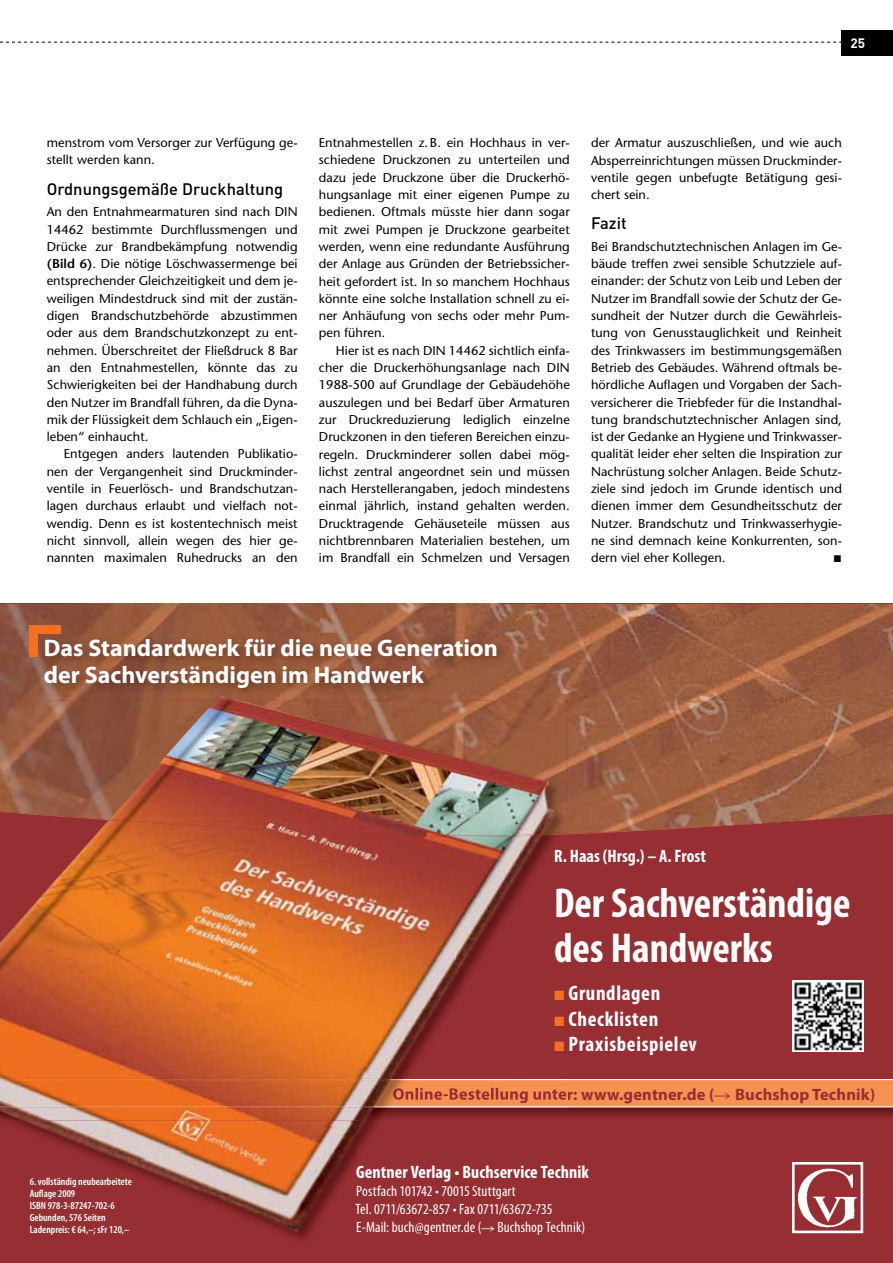
<style>
.page{position:relative;width:893px;height:1263px;background:#fff}
.page>*{position:absolute;margin:0;border:0;box-sizing:border-box;transform-origin:0 0}
.t1{font:700 condensed 42px/45px "Myriad Pro";color:#fff}
.t2{font:700 24px/27px "Myriad Pro";color:#fff}
.t3{font:700 condensed 21px/25.5px "Myriad Pro";letter-spacing:.03em;color:#fff}
.t4{font:700 condensed 18px "Myriad Pro";letter-spacing:.005em;color:#fff}
.t5{font:700 16.5px "Myriad Pro";letter-spacing:.01em;color:#962e34}
.t6{font:500 16.5px "DIN Pro";color:#000}
.t7{font:15.75px "European Pi Std 3";color:#000}
.t8{font:condensed 15px/18px "Myriad Pro";letter-spacing:.005em;color:#fff}
.t9{font:700 13.5px "DIN Pro";color:#fff}
.t10{font:500 12.75px/17.2px "Stone Sans Std";letter-spacing:.005em;color:#000;text-align:justify}
.t11{font:600 condensed 10.5px/12px "Myriad Pro";color:#fff}
.s1{font-weight:600}
.s2{color:#f36f21}
</style>
<div class="page">
<div style="left:842px;top:30px;width:51px;height:25px;background:#000"></div>
<svg style="left:0;top:42px;width:842px;height:1px"></svg>
<img style="left:0;top:694px;width:893px;height:569px">
<img style="left:567px;top:833px;width:284px;height:1px">
<img style="left:548px;top:604px;width:345px;height:229px">
<img style="left:0;top:604px;width:89px;height:90px">
<img style="left:498px;top:604px;width:51px;height:90px">
<img style="left:89px;top:604px;width:409px;height:29px">
<img style="left:567px;top:1078px;width:326px;height:42px">
<div style="left:0;top:1079px;width:893px;height:28px;background:#f79151"></div>
<hr style="left:0;top:1079px;width:893px;height:1px;background:#fff">
<hr style="left:0;top:1106px;width:893px;height:1px;background:#fff">
<div style="left:0;top:835px;width:20px;height:83px;background:#962f34"></div>
<img style="left:95px;top:835px;width:230px;height:3px">
<div style="left:515px;top:835px;width:52px;height:407px;background:#962f34"></div>
<div style="left:462px;top:975px;width:53px;height:267px;background:#962f34"></div>
<img style="left:0;top:918px;width:21px;height:8px">
<img style="left:409px;top:975px;width:53px;height:267px">
<img style="left:356px;top:1071px;width:53px;height:171px">
<img style="left:0;top:1120px;width:93px;height:122px">
<img style="left:92px;top:1149px;width:106px;height:93px">
<img style="left:303px;top:1197px;width:54px;height:45px">
<img style="left:198px;top:1198px;width:106px;height:44px">
<img style="left:0;top:811px;width:567px;height:24px">
<img style="left:242px;top:701px;width:267px;height:26px">
<img style="left:392px;top:1079px;width:175px;height:28px">
<img style="left:20px;top:835px;width:75px;height:85px">
<img style="left:0;top:926px;width:51px;height:206px">
<img style="left:325px;top:833px;width:218px;height:142px">
<img style="left:350px;top:956px;width:109px;height:115px">
<img style="left:455px;top:954px;width:15px;height:18px">
<img style="left:366px;top:1064px;width:35px;height:14px">
<img style="left:127px;top:1120px;width:239px;height:77px">
<img style="left:212px;top:1196px;width:87px;height:36px">
<img style="left:118px;top:701px;width:97px;height:108px">
<img style="left:0;top:1078px;width:392px;height:42px">
<img style="left:0;top:1079px;width:392px;height:28px">
<img style="left:39px;top:633px;width:470px;height:68px">
<img style="left:215px;top:695px;width:27px;height:6px">
<div style="left:30px;top:625px;width:31px;height:8px;background:#f36f21"></div>
<div style="left:30px;top:625px;width:8px;height:31px;background:#f36f21"></div>
<img style="left:796px;top:1166px;width:63px;height:63px">
<div style="left:792px;top:1162px;width:71px;height:71px;border:3px solid #fff"></div>
<img style="left:792px;top:980px;width:71px;height:71px">
<p class="t9" style="left:850px;top:34px;width:16px">25</p>
<p class="t10" style="left:47px;top:134px;width:252px">menstrom vom Versorger zur Verfügung ge&shy;stellt werden kann.</p>
<p class="t6" style="left:47px;top:178px;width:238px">Ordnungsgemäße Druckhaltung</p>
<p class="t10" style="left:47px;top:203px;width:252px">An den Entnahmearmaturen sind nach DIN 14462 bestimmte Durchflussmengen und Drücke zur Brandbekämpfung notwendig <span class="s1">(Bild 6)</span>. Die nötige Löschwassermenge bei entsprechender Gleichzeitigkeit und dem je&shy;weiligen Mindestdruck sind mit der zustän&shy;digen Brandschutzbehörde abzustimmen oder aus dem Brandschutzkonzept zu ent&shy;nehmen. Überschreitet der Fließdruck 8 Bar an den Entnahmestellen, könnte das zu Schwierigkeiten bei der Handhabung durch den Nutzer im Brandfall führen, da die Dyna&shy;mik der Flüssigkeit dem Schlauch ein „Eigen&shy;leben“ einhaucht.</p>
<p class="t10" style="left:47px;top:445px;width:252px;text-indent:17px">Entgegen anders lautenden Publikatio&shy;nen der Vergangenheit sind Druckminder&shy;ventile in Feuerlösch- und Brandschutzan&shy;lagen durchaus erlaubt und vielfach not&shy;wendig. Denn es ist kostentechnisch meist nicht sinnvoll, allein wegen des hier ge&shy;nannten maximalen Ruhedrucks an den</p>
<p class="t10" style="left:319px;top:134px;width:252px">Entnahmestellen z.B. ein Hochhaus in ver&shy;schiedene Druckzonen zu unterteilen und dazu jede Druckzone über die Druckerhö&shy;hungsanlage mit einer eigenen Pumpe zu bedienen. Oftmals müsste hier dann sogar mit zwei Pumpen je Druckzone gearbeitet werden, wenn eine redundante Ausführung der Anlage aus Gründen der Betriebssicher&shy;heit gefordert ist. In so manchem Hochhaus könnte eine solche Installation schnell zu ei&shy;ner Anhäufung von sechs oder mehr Pum&shy;pen führen.</p>
<p class="t10" style="left:319px;top:342px;width:252px;text-indent:17px">Hier ist es nach DIN 14462 sichtlich einfa&shy;cher die Druckerhöhungsanlage nach DIN 1988-500 auf Grundlage der Gebäudehöhe auszulegen und bei Bedarf über Armaturen zur Druckreduzierung lediglich einzelne Druckzonen in den tieferen Bereichen einzu&shy;regeln. Druckminderer sollen dabei mög&shy;lichst zentral angeordnet sein und müssen nach Herstellerangaben, jedoch mindestens einmal jährlich, instand gehalten werden.<br>Drucktragende Gehäuseteile müssen aus nichtbrennbaren Materialien bestehen, um im Brandfall ein Schmelzen und Versagen</p>
<p class="t10" style="left:591px;top:134px;width:252px">der Armatur auszuschließen, und wie auch Absperreinrichtungen müssen Druckminder&shy;ventile gegen unbefugte Betätigung gesi&shy;chert sein.</p>
<p class="t6" style="left:591px;top:212px;width:37px">Fazit</p>
<p class="t10" style="left:591px;top:238px;width:252px">Bei Brandschutztechnischen Anlagen im Ge&shy;bäude treffen zwei sensible Schutzziele auf&shy;einander: der Schutz von Leib und Leben der Nutzer im Brandfall sowie der Schutz der Ge&shy;sundheit der Nutzer durch die Gewährleis&shy;tung von Genusstauglichkeit und Reinheit des Trinkwassers im bestimmungsgemäßen Betrieb des Gebäudes. Während oftmals be&shy;hördliche Auflagen und Vorgaben der Sach&shy;versicherer die Triebfeder für die Instandhal&shy;tung brandschutztechnischer Anlagen sind, ist der Gedanke an Hygiene und Trinkwasser&shy;qualität leider eher selten die Inspiration zur Nachrüstung solcher Anlagen. Beide Schutz&shy;ziele sind jedoch im Grunde identisch und dienen immer dem Gesundheitsschutz der Nutzer. Brandschutz und Trinkwasserhygie&shy;ne sind demnach keine Konkurrenten, son&shy;dern viel eher Kollegen.</p>
<p class="t7" style="left:833px;top:546px;width:10px">▪</p>
<h2 class="t2" style="left:44px;top:634px;width:456px">Das Standardwerk für die neue Generation der Sachverständigen im Handwerk</h2>
<h3 class="t4" style="left:554px;top:845px;width:153px">R. Haas (Hrsg.) – A. Frost</h3>
<h1 class="t1" style="left:554px;top:880px;width:298px">Der Sachverständige des Handwerks</h1>
<h3 class="t3" style="left:554px;top:980px;width:144px"><span class="s2">◾</span> Grundlagen<br><span class="s2">◾</span> Checklisten<br><span class="s2">◾</span> Praxisbeispielev</h3>
<p class="t11" style="left:30px;top:1176px;width:104px">6. vollständig neubearbeitete<br>Auflage 2009<br>ISBN 978-3-87247-702-6<br>Gebunden, 576 Seiten<br>Ladenpreis: € 64,–; sFr 120,–</p>
<p class="t5" style="left:393px;top:1083px;width:484px">Online-Bestellung unter: www.gentner.de (→ Buchshop Technik)</p>
<h3 class="t4" style="left:356px;top:1160px;width:234px">Gentner Verlag • Buchservice Technik</h3>
<p class="t8" style="left:355px;top:1181px;width:231px">Postfach 101742 • 70015 Stuttgart<br>Tel. 0711/63672-857 • Fax 0711/63672-735<br>E-Mail: buch@gentner.de (→ Buchshop Technik)</p>
</div>
